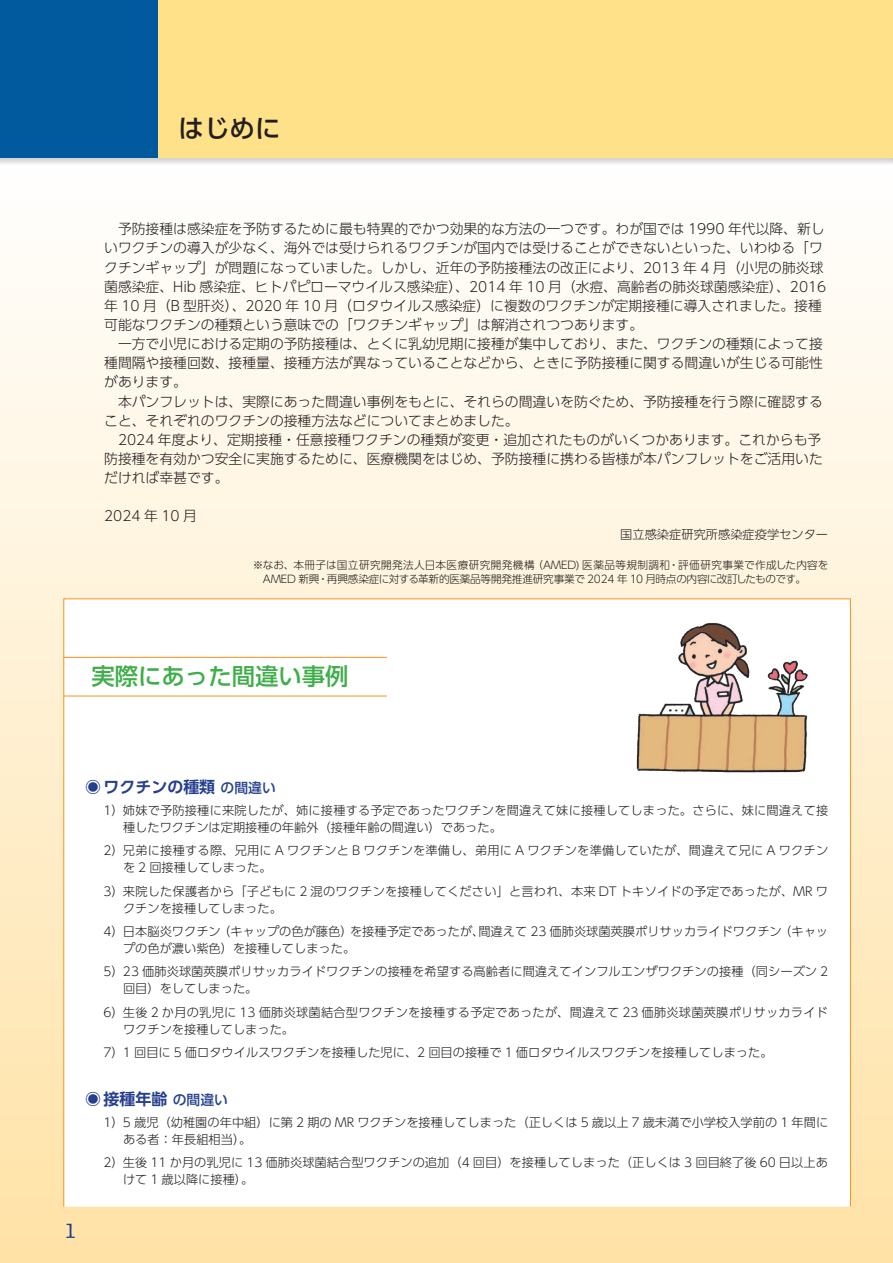
<style>
.page{position:relative;width:893px;height:1263px;background:#fff}
.page>*{position:absolute;margin:0;border:0;box-sizing:border-box;transform-origin:0 0}
.t1{font:500 25.5px "UD Shin Go Pro";color:#231f20}
.t2{font:500 23.4px "UD Shin Go Pro";color:#40ae49}
.t3{font:21.3px "American Typewriter";color:#253f8e}
.t4{font:700 15.9px "UD Shin Go Pro De";color:#253f8e}
.t5{font:300 13.8px/19.2px "UD Shin Go Pro";color:#231f20}
.t6{font:300 12.15px/17px "UD Shin Go Pro";letter-spacing:.005em;color:#231f20}
.t7{font:300 10.65px/14.9px "UD Shin Go Pro";letter-spacing:-.015em;color:#231f20}
.s1{font-family:"UD Shin Go Pro";font-weight:500;font-size:13.8px}
</style>
<div class="page">
<div style="left:0;top:170px;width:893px;height:1093px;background:linear-gradient(to bottom,#fffefe,#ffe2a5)"></div>
<div style="left:0;top:0;width:893px;height:166px;background:#231f20;opacity:.2"></div>
<div style="left:0;top:0;width:893px;height:157px;background:#ffe189"></div>
<div style="left:63px;top:598px;width:788px;height:609px;background:#fff;border:1px solid #f7931d"></div>
<img style="left:636px;top:622px;width:172px;height:151px">
<div style="left:0;top:0;width:157px;height:157px;background:#015a9d"></div>
<hr style="left:63px;top:696px;width:324px;height:1px;background:#f7931d">
<hr style="left:63px;top:657px;width:324px;height:1px;background:#f7931d">
<h1 class="t1" style="left:179px;top:108px;width:104px">はじめに</h1>
<p class="t5" style="left:104px;top:219px;width:724px">　予防接種は感染症を予防するために最も特異的でかつ効果的な方法の一つです。わが国では 1990 年代以降、新しいワクチンの導入が少なく、海外では受けられるワクチンが国内では受けることができないといった、いわゆる「ワクチンギャップ」が問題になっていました。しかし、近年の予防接種法の改正により、2013 年 4 月（小児の肺炎球菌感染症、Hib 感染症、ヒトパピローマウイルス感染症）、2014 年 10 月（水痘、高齢者の肺炎球菌感染症）、2016年 10 月（B 型肝炎）、2020 年 10 月（ロタウイルス感染症）に複数のワクチンが定期接種に導入されました。接種可能なワクチンの種類という意味での「ワクチンギャップ」は解消されつつあります。<br>　一方で小児における定期の予防接種は、とくに乳幼児期に接種が集中しており、また、ワクチンの種類によって接種間隔や接種回数、接種量、接種方法が異なっていることなどから、ときに予防接種に関する間違いが生じる可能性があります。<br>　本パンフレットは、実際にあった間違い事例をもとに、それらの間違いを防ぐため、予防接種を行う際に確認すること、それぞれのワクチンの接種方法などについてまとめました。<br>　2024 年度より、定期接種・任意接種ワクチンの種類が変更・追加されたものがいくつかあります。これからも予防接種を有効かつ安全に実施するために、医療機関をはじめ、予防接種に携わる皆様が本パンフレットをご活用いただければ幸甚です。</p>
<p class="t5" style="left:104px;top:506px;width:94px">2024 年 10 月</p>
<p class="t6" style="left:620px;top:526px;width:209px">国立感染症研究所感染症疫学センター</p>
<p class="t7" style="left:263px;top:557px;width:567px;text-indent:-10px">※なお、本冊子は国立研究開発法人日本医療研究開発機構（AMED) 医薬品等規制調和・評価研究事業で作成した内容を<br>AMED 新興・再興感染症に対する革新的医薬品等開発推進研究事業で 2024 年 10 月時点の内容に改訂したものです。</p>
<h2 class="t2" style="left:91px;top:657px;width:259px">実際にあった間違い事例</h2>
<h3 class="t4" style="left:85px;top:774px;width:192px">◉ ワクチンの種類<span class="s1">の間違い</span></h3>
<p class="t6" style="left:123px;top:801px;width:707px;text-indent:-20px">1）姉妹で予防接種に来院したが、姉に接種する予定であったワクチンを間違えて妹に接種してしまった。さらに、妹に間違えて接種したワクチンは定期接種の年齢外（接種年齢の間違い）であった。</p>
<p class="t6" style="left:123px;top:841px;width:707px;text-indent:-20px">2）兄弟に接種する際、兄用に A ワクチンと B ワクチンを準備し、弟用に A ワクチンを準備していたが、間違えて兄に A ワクチンを 2 回接種してしまった。</p>
<p class="t6" style="left:123px;top:882px;width:706px;text-indent:-20px">3）来院した保護者から「子どもに 2 混のワクチンを接種してください」と言われ、本来 DT トキソイドの予定であったが、MR ワクチンを接種してしまった。</p>
<p class="t6" style="left:123px;top:922px;width:707px;text-indent:-20px">4）日本脳炎ワクチン（キャップの色が藤色）を接種予定であったが、間違えて 23 価肺炎球菌莢膜ポリサッカライドワクチン（キャップの色が濃い紫色）を接種してしまった。</p>
<p class="t6" style="left:123px;top:963px;width:707px;text-indent:-20px">5）23 価肺炎球菌莢膜ポリサッカライドワクチンの接種を希望する高齢者に間違えてインフルエンザワクチンの接種（同シーズン 2回目）をしてしまった。</p>
<p class="t6" style="left:123px;top:1003px;width:707px;text-indent:-20px">6）生後 2 か月の乳児に 13 価肺炎球菌結合型ワクチンを接種する予定であったが、間違えて 23 価肺炎球菌莢膜ポリサッカライドワクチンを接種してしまった。</p>
<p class="t6" style="left:103px;top:1043px;width:671px">7）1 回目に 5 価ロタウイルスワクチンを接種した児に、2 回目の接種で 1 価ロタウイルスワクチンを接種してしまった。</p>
<h3 class="t4" style="left:85px;top:1086px;width:144px">◉ 接種年齢<span class="s1">の間違い</span></h3>
<p class="t6" style="left:123px;top:1113px;width:707px;text-indent:-20px">1）5 歳児（幼稚園の年中組）に第 2 期の MR ワクチンを接種してしまった（正しくは 5 歳以上 7 歳未満で小学校入学前の 1 年間にある者：年長組相当）。</p>
<p class="t6" style="left:123px;top:1154px;width:706px;text-indent:-20px">2）生後 11 か月の乳児に 13 価肺炎球菌結合型ワクチンの追加（4 回目）を接種してしまった（正しくは 3 回目終了後 60 日以上あけて 1 歳以降に接種）。</p>
<h3 class="t3" style="left:64px;top:1215px;width:15px">1</h3>
</div>
